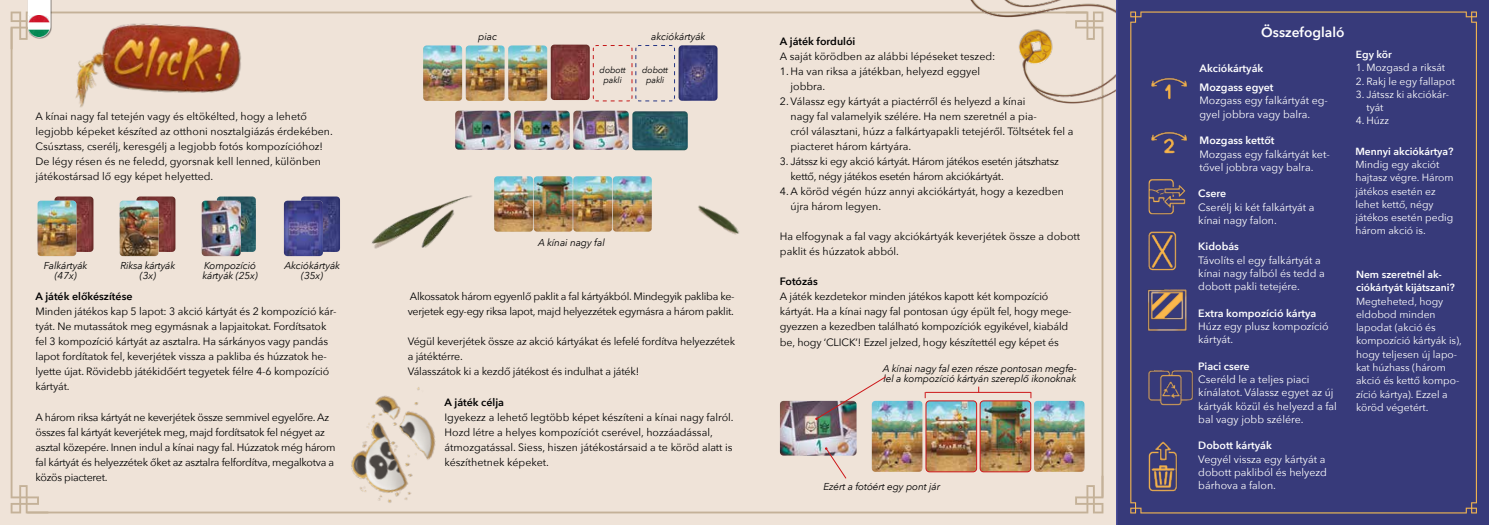
<style>
.page{position:relative;width:1489px;height:525px;background:#fff}
.page>*{position:absolute;margin:0;border:0;box-sizing:border-box;transform-origin:0 0}
.t1{font:600 13.75px "Avenir Next";color:#fff}
.t2{font:10.62px/15px "Avenir Next";letter-spacing:-.01em;color:#000}
.t3{font:10.62px/13.2px "Avenir Next";color:#fff}
.t4{font:600 10.62px/19.5px "Avenir Next";color:#fff}
.t5{font:600 10.62px "Avenir Next";color:#000}
.t6{font:10.25px/13.2px "Avenir Next";color:#fff}
.t7{font:600 10.25px/13.2px "Avenir Next";color:#fff}
.t8{font:italic 10px/10px "Avenir Next";letter-spacing:-.01em;color:#000;text-align:center}
.t9{font:italic 8.75px/10px "Avenir Next";letter-spacing:-.01em;color:#000;text-align:center}
</style>
<div class="page">
<div style="left:0;top:0;width:1181px;height:524px;background:#efe3d8"></div>
<svg style="left:280px;top:12px;width:655px;height:37px"></svg>
<svg style="left:51px;top:477px;width:1052px;height:36px"></svg>
<svg style="left:1065px;top:119px;width:38px;height:378px"></svg>
<img style="left:935px;top:0;width:181px;height:119px">
<img style="left:348px;top:387px;width:96px;height:119px">
<img style="left:372px;top:195px;width:100px;height:54px">
<img style="left:698px;top:205px;width:41px;height:30px">
<svg style="left:1116px;top:0;width:372px;height:524px;background:#3e3f79"></svg>
<img style="left:54px;top:196px;width:39px;height:56px">
<img style="left:136px;top:196px;width:39px;height:56px">
<img style="left:301px;top:196px;width:39px;height:56px">
<img style="left:217px;top:196px;width:39px;height:56px">
<img style="left:51px;top:200px;width:25px;height:56px">
<img style="left:119px;top:200px;width:39px;height:56px">
<img style="left:202px;top:200px;width:39px;height:56px">
<img style="left:550px;top:45px;width:39px;height:55px">
<img style="left:678px;top:45px;width:39px;height:56px">
<svg style="left:593px;top:45px;width:82px;height:57px"></svg>
<img style="left:632px;top:111px;width:55px;height:39px">
<img style="left:494px;top:176px;width:157px;height:55px">
<img style="left:533px;top:176px;width:39px;height:55px;border-radius:4px">
<img style="left:423px;top:45px;width:39px;height:56px">
<img style="left:465px;top:45px;width:39px;height:56px">
<img style="left:508px;top:45px;width:39px;height:56px">
<img style="left:573px;top:176px;width:39px;height:55px;border-radius:4px">
<img style="left:612px;top:176px;width:39px;height:55px;border-radius:4px">
<img style="left:455px;top:111px;width:55px;height:39px">
<img style="left:514px;top:111px;width:55px;height:39px">
<img style="left:573px;top:111px;width:55px;height:39px">
<img style="left:284px;top:200px;width:39px;height:56px">
<img style="left:871px;top:400px;width:51px;height:71px">
<img style="left:1034px;top:400px;width:50px;height:71px">
<img style="left:981px;top:402px;width:48px;height:68px">
<div style="left:979px;top:400px;width:52px;height:72px;border:1px solid #cd1719;border-radius:4px"></div>
<img style="left:927px;top:400px;width:49px;height:71px">
<div style="left:925px;top:400px;width:51px;height:72px;border:1px solid #cd1719;border-radius:4px"></div>
<img style="left:780px;top:400px;width:76px;height:55px">
<svg style="left:825px;top:447px;width:21px;height:32px"></svg>
<img style="left:815px;top:376px;width:71px;height:44px">
<hr style="left:925px;top:392px;width:105px;height:1px;background:#cd1719">
<img style="left:52px;top:11px;width:228px;height:97px">
<div style="left:1130px;top:12px;width:346px;height:501px;background:#373a7a"></div>
<div style="left:28px;top:0;width:24px;height:39px;background:#000;opacity:.45"></div>
<svg style="left:11px;top:0;width:40px;height:513px"></svg>
<img style="left:29px;top:15px;width:21px;height:21px">
<p class="t2" style="left:35px;top:108px;width:299px">A kínai nagy fal tetején vagy és eltökélted, hogy a lehető legjobb képeket készíted az otthoni nosztalgiázás érdekében.<br>Csúsztass, cserélj, keresgélj a legjobb fotós kompozícióhoz!<br>De légy résen és ne feledd, gyorsnak kell lenned, különben játékostársad lő egy képet helyetted.</p>
<p class="t8" style="left:44px;top:260px;width:45px">Falkártyák (47x)</p>
<p class="t8" style="left:120px;top:260px;width:56px">Riksa kártyák (3x)</p>
<p class="t8" style="left:202px;top:260px;width:57px;text-align:left">Kompozíció kártyák (25x)</p>
<p class="t8" style="left:284px;top:260px;width:57px">Akciókártyák (35x)</p>
<p class="t5" style="left:35px;top:287px;width:99px">A játék előkészítése</p>
<p class="t2" style="left:35px;top:303px;width:303px">Minden játékos kap 5 lapot: 3 akció kártyát és 2 kompozíció kár&shy;tyát. Ne mutassátok meg egymásnak a lapjaitokat. Fordítsatok fel 3 kompozíció kártyát az asztalra. Ha sárkányos vagy pandás lapot fordítatok fel, keverjétek vissza a pakliba és húzzatok he&shy;lyette újat. Rövidebb játékidőért tegyetek félre 4-6 kompozíció kártyát.</p>
<p class="t2" style="left:35px;top:408px;width:301px">A három riksa kártyát ne keverjétek össze semmivel egyelőre. Az összes fal kártyát keverjétek meg, majd fordítsatok fel négyet az asztal közepére. Innen indul a kínai nagy fal. Húzzatok még három fal kártyát és helyezzétek őket az asztalra felfordítva, megalkotva a közös piacteret.</p>
<p class="t8" style="left:478px;top:31px;width:20px">piac</p>
<p class="t8" style="left:651px;top:31px;width:56px">akciókártyák</p>
<p class="t9" style="left:642px;top:64px;width:28px">dobott pakli</p>
<p class="t9" style="left:599px;top:64px;width:28px">dobott pakli</p>
<p class="t8" style="left:538px;top:237px;width:68px">A kínai nagy fal</p>
<p class="t2" style="left:407px;top:288px;width:328px">Alkossatok három egyenlő paklit a fal kártyákból. Mindegyik pakliba ke&shy;verjetek egy-egy riksa lapot, majd helyezzétek egymásra a három paklit.</p>
<p class="t2" style="left:407px;top:333px;width:329px">Végül keverjétek össze az akció kártyákat és lefelé fordítva helyezzétek a játéktérre.<br>Válasszátok ki a kezdő játékost és indulhat a játék!</p>
<p class="t5" style="left:444px;top:392px;width:61px">A játék célja</p>
<p class="t2" style="left:444px;top:408px;width:290px">Igyekezz a lehető legtöbb képet készíteni a kínai nagy falról.<br>Hozd létre a helyes kompozíciót cserével, hozzáadással, átmozgatással. Siess, hiszen játékostársaid a te köröd alatt is készíthetnek képeket.</p>
<p class="t5" style="left:780px;top:32px;width:77px">A játék fordulói</p>
<p class="t2" style="left:780px;top:48px;width:217px">A saját körödben az alábbi lépéseket teszed:</p>
<p class="t2" style="left:790px;top:63px;width:191px;text-indent:-11px">1. Ha van riksa a játékban, helyezd eggyel jobbra.</p>
<p class="t2" style="left:790px;top:93px;width:284px;text-indent:-11px">2. Válassz egy kártyát a piactérről és helyezd a kínai<br>nagy fal valamelyik szélére. Ha nem szeretnél a pia-<br>cról választani, húzz a falkártyapakli tetejéről. Töltsétek fel a piacteret három kártyára.</p>
<p class="t2" style="left:790px;top:153px;width:270px;text-indent:-11px">3. Játssz ki egy akció kártyát. Három játékos esetén játszhatsz kettő, négy játékos esetén három akciókártyát.</p>
<p class="t2" style="left:790px;top:183px;width:275px;text-indent:-11px">4. A köröd végén húzz annyi akciókártyát, hogy a kezedben újra három legyen.</p>
<p class="t2" style="left:780px;top:228px;width:302px">Ha elfogynak a fal vagy akciókártyák keverjétek össze a dobott paklit és húzzatok abból.</p>
<p class="t5" style="left:780px;top:272px;width:39px">Fotózás</p>
<p class="t2" style="left:780px;top:288px;width:293px">A játék kezdetekor minden játékos kapott két kompozíció kártyát. Ha a kínai nagy fal pontosan úgy épült fel, hogy mege&shy;gyezzen a kezedben található kompozíciók egyikével, kiabáld be, hogy ‘CLICK’! Ezzel jelzed, hogy készítettél egy képet és</p>
<p class="t8" style="left:882px;top:363px;width:196px;text-align:left">A kínai nagy fal ezen része pontosan megfe&shy;lel a kompozíció kártyán szereplő ikonoknak</p>
<p class="t8" style="left:823px;top:481px;width:118px">Ezért a fotóért egy pont jár</p>
<p class="t1" style="left:1261px;top:20px;width:85px">Összefoglaló</p>
<p class="t4" style="left:1199px;top:58px;width:76px">Akciókártyák<br>Mozgass egyet</p>
<p class="t3" style="left:1199px;top:94px;width:130px">Mozgass egy falkártyát eg&shy;gyel jobbra vagy balra.</p>
<p class="t4" style="left:1199px;top:130px;width:76px">Mozgass kettőt</p>
<p class="t3" style="left:1199px;top:147px;width:132px">Mozgass egy falkártyát ket&shy;tővel jobbra vagy balra.</p>
<p class="t4" style="left:1198px;top:183px;width:29px">Csere</p>
<p class="t3" style="left:1198px;top:200px;width:118px">Cserélj ki két falkártyát a kínai nagy falon.</p>
<p class="t4" style="left:1198px;top:236px;width:42px">Kidobás</p>
<p class="t3" style="left:1198px;top:253px;width:128px">Távolíts el egy falkártyát a kínai nagy falból és tedd a dobott pakli tetejére.</p>
<p class="t4" style="left:1198px;top:303px;width:120px">Extra kompozíció kártya</p>
<p class="t3" style="left:1198px;top:319px;width:132px">Húzz egy plusz kompozíció kártyát.</p>
<p class="t4" style="left:1198px;top:356px;width:53px">Piaci csere</p>
<p class="t3" style="left:1198px;top:372px;width:140px">Cseréld le a teljes piaci kínálatot. Válassz egyet az új kártyák közül és helyezd a fal bal vagy jobb szélére.</p>
<p class="t4" style="left:1198px;top:435px;width:75px">Dobott kártyák</p>
<p class="t3" style="left:1198px;top:451px;width:130px">Vegyél vissza egy kártyát a dobott pakliból és helyezd bárhova a falon.</p>
<p class="t7" style="left:1355px;top:48px;width:38px">Egy kör</p>
<p class="t6" style="left:1355px;top:61px;width:91px">1. Mozgasd a riksát</p>
<p class="t6" style="left:1355px;top:74px;width:101px">2. Rakj le egy fallapot</p>
<p class="t6" style="left:1366px;top:87px;width:84px;text-indent:-11px">3. Játssz ki akciókár&shy;tyát</p>
<p class="t6" style="left:1355px;top:114px;width:35px">4. Húzz</p>
<p class="t7" style="left:1355px;top:144px;width:100px">Mennyi akciókártya?</p>
<p class="t6" style="left:1355px;top:157px;width:100px">Mindig egy akciót hajtasz végre. Három játékos esetén ez lehet kettő, négy játékos esetén pedig három akció is.</p>
<p class="t7" style="left:1355px;top:267px;width:100px">Nem szeretnél ak&shy;ciókártyát kijátszani?</p>
<p class="t6" style="left:1355px;top:294px;width:107px">Megteheted, hogy eldobod minden lapodat (akció és kompozíció kártyák is), hogy teljesen új lapo&shy;kat húzhass (három akció és kettő kompo&shy;zíció kártya). Ezzel a köröd végetért.</p>
</div>
